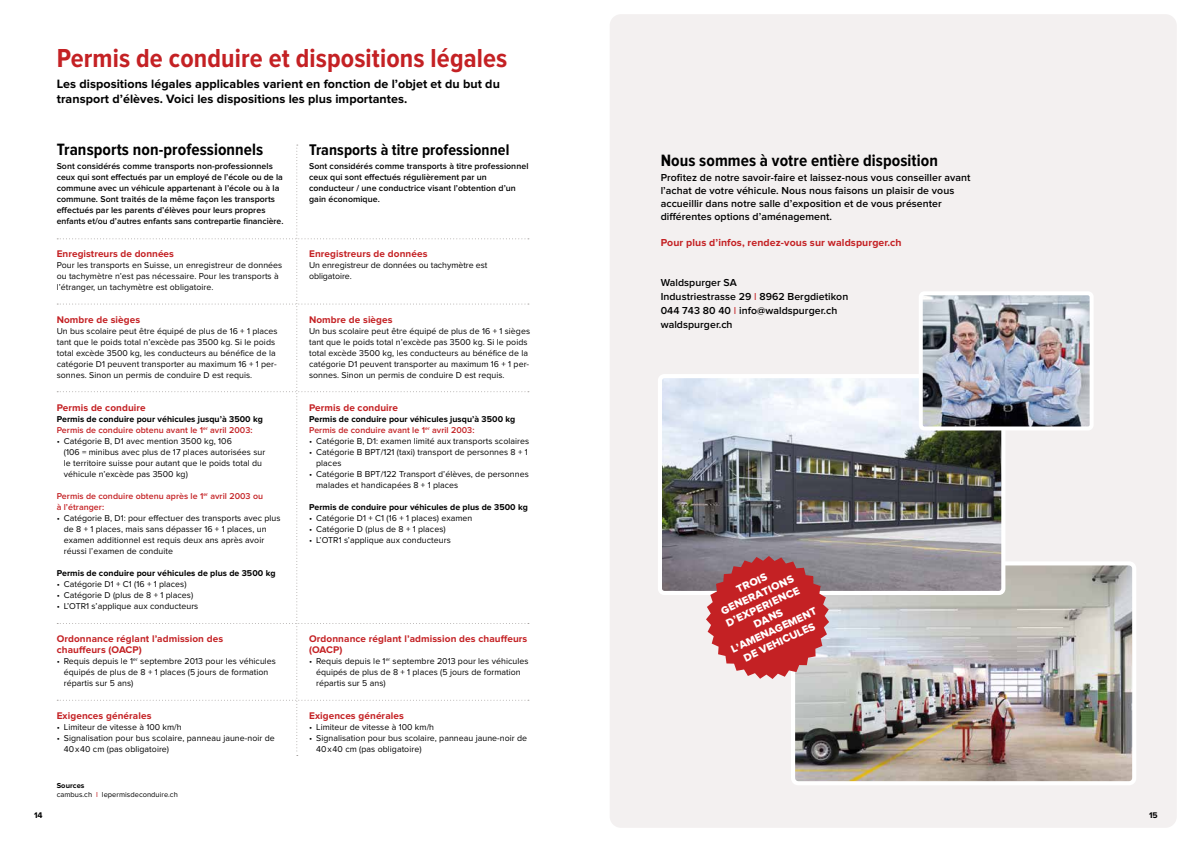
<style>
.page{position:relative;width:1191px;height:842px;background:#fff}
.page>*{position:absolute;margin:0;border:0;box-sizing:border-box;transform-origin:0 0}
.t1{font:700 27px "Proxima Nova Cond";letter-spacing:.005em;color:#c42124}
.t2{font:700 17px "Proxima Nova Cond";letter-spacing:.005em;color:#000}
.t3{font:700 16px "Proxima Nova Cond";letter-spacing:.005em;color:#000}
.t4{font:700 12.5px/15.5px "Proxima Nova";letter-spacing:.005em;color:#000}
.t5{font:11px/13px "Proxima Nova Extrabld";color:#fff;text-align:center}
.t6{font:600 10.5px/13px "Proxima Nova";letter-spacing:.005em;color:#000}
.t7{font:700 10.5px "Proxima Nova";letter-spacing:.01em;color:#c42124}
.t8{font:700 10px/11px "Proxima Nova";letter-spacing:.01em;color:#c42124}
.t9{font:8.8px/11px "Proxima Nova";letter-spacing:.005em;color:#000}
.t10{font:600 8.8px/11px "Proxima Nova";letter-spacing:.005em;color:#000}
.t11{font:700 8.8px/11px "Proxima Nova";letter-spacing:.005em;color:#000}
.t12{font:600 8.8px/11px "Proxima Nova";letter-spacing:.005em;color:#c42124}
.t13{font:700 8.5px "Proxima Nova";color:#000}
.t14{font:7.5px/9px "Proxima Nova";letter-spacing:.005em;color:#000}
.s1{font-weight:600;color:#c42124}
.s2{font-weight:700}
.s3{color:#c42124}
.s4{font-weight:400;color:#c42124}
</style>
<div class="page">
<div style="left:609px;top:14px;width:567px;height:814px;background:#f3f0f0;border-radius:11px"></div>
<img style="left:796px;top:566px;width:335px;height:214px">
<div style="left:791px;top:561px;width:345px;height:224px;border:4px solid #fff;border-radius:5px"></div>
<img style="left:663px;top:379px;width:337px;height:211px">
<div style="left:658px;top:374px;width:347px;height:221px;border:4px solid #fff;border-radius:4px"></div>
<img style="left:923px;top:296px;width:165px;height:129px">
<div style="left:918px;top:291px;width:175px;height:139px;border:4px solid #fff;border-radius:4px"></div>
<svg style="left:57px;top:145px;width:472px;height:611px"></svg>
<svg style="left:706px;top:556px;width:123px;height:123px;background:#c14a4d"></svg>
<h1 class="t1" style="left:57px;top:43px;width:452px">Permis de conduire et dispositions légales</h1>
<h3 class="t4" style="left:57px;top:76px;width:445px">Les dispositions légales applicables varient en fonction de l’objet et du but du transport d’élèves. Voici les dispositions les plus importantes.</h3>
<h2 class="t2" style="left:57px;top:140px;width:208px">Transports non-professionnels</h2>
<p class="t10" style="left:57px;top:161px;width:228px">Sont considérés comme transports non-professionnels ceux qui sont effectués par un employé de l’école ou de la commune avec un véhicule appartenant à l’école ou à la commune. Sont traités de la même façon les transports effectués par les parents d’élèves pour leurs propres enfants et/ou d’autres enfants sans contrepartie financière.</p>
<p class="t8" style="left:57px;top:248px;width:119px">Enregistreurs de données</p>
<p class="t9" style="left:57px;top:260px;width:227px">Pour les transports en Suisse, un enregistreur de données ou tachymètre n’est pas nécessaire. Pour les transports à l’étranger, un tachymètre est obligatoire.</p>
<p class="t8" style="left:57px;top:314px;width:85px">Nombre de sièges</p>
<p class="t9" style="left:57px;top:326px;width:222px">Un bus scolaire peut être équipé de plus de 16 + 1 places tant que le poids total n’excède pas 3500 kg. Si le poids total excède 3500 kg, les conducteurs au bénéfice de la catégorie D1 peuvent transporter au maximum 16 + 1 per&shy;sonnes. Sinon un permis de conduire D est requis.</p>
<p class="t8" style="left:57px;top:402px;width:91px">Permis de conduire</p>
<p class="t11" style="left:57px;top:414px;width:208px">Permis de conduire pour véhicules jusqu’à 3500 kg<br><span class="s1">Permis de conduire obtenu avant le 1</span><sup>er</sup> <span class="s1">avril 2003:</span></p>
<p class="t9" style="left:64px;top:436px;width:203px;text-indent:-7px">• Catégorie B, D1 avec mention 3500 kg, 106<br>(106 = minibus avec plus de 17 places autorisées sur le territoire suisse pour autant que le poids total du véhicule n’excède pas 3500 kg)</p>
<p class="t12" style="left:57px;top:491px;width:208px">Permis de conduire obtenu après le 1<sup>er</sup> avril 2003 ou à l’étranger:</p>
<p class="t9" style="left:64px;top:513px;width:218px;text-indent:-7px">• Catégorie B, D1: pour effectuer des transports avec plus de 8 + 1 places, mais sans dépasser 16 + 1 places, un examen additionnel est requis deux ans après avoir réussi l’examen de conduite</p>
<p class="t11" style="left:57px;top:568px;width:220px">Permis de conduire pour véhicules de plus de 3500 kg</p>
<p class="t9" style="left:57px;top:579px;width:131px">• Catégorie D1 + C1 (16 + 1 places)</p>
<p class="t9" style="left:57px;top:590px;width:138px">• Catégorie D (plus de 8 + 1 places)</p>
<p class="t9" style="left:57px;top:601px;width:143px">• L’OTR1 s’applique aux conducteurs</p>
<p class="t8" style="left:57px;top:633px;width:168px">Ordonnance réglant l’admission des chauffeurs (OACP)</p>
<p class="t9" style="left:64px;top:656px;width:214px;text-indent:-7px">• Requis depuis le 1<sup>er</sup> septembre 2013 pour les véhicules équipés de plus de 8 + 1 places (5 jours de formation répartis sur 5 ans)</p>
<p class="t8" style="left:57px;top:710px;width:96px">Exigences générales</p>
<p class="t9" style="left:57px;top:722px;width:127px">• Limiteur de vitesse à 100 km/h</p>
<p class="t9" style="left:64px;top:733px;width:212px;text-indent:-7px">• Signalisation pour bus scolaire, panneau jaune-noir de<br>40x40 cm (pas obligatoire)</p>
<p class="t14" style="left:57px;top:781px;width:123px"><span class="s2">Sources<br></span>cambus.ch <span class="s3">I</span> lepermisdeconduire.ch</p>
<h3 class="t3" style="left:309px;top:141px;width:202px">Transports à titre professionnel</h3>
<p class="t10" style="left:309px;top:161px;width:221px">Sont considérés comme transports à titre professionnel ceux qui sont effectués régulièrement par un conducteur / une conductrice visant l’obtention d’un gain économique.</p>
<p class="t8" style="left:309px;top:248px;width:120px">Enregistreurs de données</p>
<p class="t9" style="left:309px;top:260px;width:180px">Un enregistreur de données ou tachymètre est obligatoire.</p>
<p class="t8" style="left:309px;top:314px;width:85px">Nombre de sièges</p>
<p class="t9" style="left:309px;top:326px;width:222px">Un bus scolaire peut être équipé de plus de 16 + 1 sièges tant que le poids total n’excède pas 3500 kg. Si le poids total excède 3500 kg, les conducteurs au bénéfice de la catégorie D1 peuvent transporter au maximum 16 + 1 per&shy;sonnes. Sinon un permis de conduire D est requis.</p>
<p class="t8" style="left:309px;top:402px;width:91px">Permis de conduire</p>
<p class="t11" style="left:309px;top:414px;width:208px">Permis de conduire pour véhicules jusqu’à 3500 kg<br><span class="s1">Permis de conduire avant le 1</span><sup>er</sup> <span class="s1">avril 2003:</span></p>
<p class="t9" style="left:309px;top:436px;width:222px">• Catégorie B, D1: examen limité aux transports scolaires</p>
<p class="t9" style="left:316px;top:447px;width:213px;text-indent:-7px">• Catégorie B BPT/121 (taxi) transport de personnes 8 + 1 places</p>
<p class="t9" style="left:316px;top:469px;width:214px;text-indent:-7px">• Catégorie B BPT/122 Transport d’élèves, de personnes malades et handicapées 8 + 1 places</p>
<p class="t11" style="left:309px;top:502px;width:220px">Permis de conduire pour véhicules de plus de 3500 kg</p>
<p class="t9" style="left:309px;top:513px;width:165px">• Catégorie D1 + C1 (16 + 1 places) examen</p>
<p class="t9" style="left:309px;top:524px;width:138px">• Catégorie D (plus de 8 + 1 places)</p>
<p class="t9" style="left:309px;top:535px;width:143px">• L’OTR1 s’applique aux conducteurs</p>
<p class="t8" style="left:309px;top:633px;width:220px">Ordonnance réglant l’admission des chauffeurs (OACP)</p>
<p class="t9" style="left:316px;top:656px;width:214px;text-indent:-7px">• Requis depuis le 1<sup>er</sup> septembre 2013 pour les véhicules équipés de plus de 8 + 1 places (5 jours de formation répartis sur 5 ans)</p>
<p class="t8" style="left:309px;top:710px;width:96px">Exigences générales</p>
<p class="t9" style="left:309px;top:722px;width:127px">• Limiteur de vitesse à 100 km/h</p>
<p class="t9" style="left:316px;top:733px;width:212px;text-indent:-7px">• Signalisation pour bus scolaire, panneau jaune-noir de<br>40x40 cm (pas obligatoire)</p>
<h2 class="t2" style="left:660px;top:150px;width:279px">Nous sommes à votre entière disposition</h2>
<p class="t6" style="left:660px;top:172px;width:311px">Profitez de notre savoir-faire et laissez-nous vous conseiller avant l’achat de votre véhicule. Nous nous faisons un plaisir de vous accueillir dans notre salle d’exposition et de vous présenter différentes options d’aménagement.</p>
<p class="t7" style="left:660px;top:236px;width:242px">Pour plus d’infos, rendez-vous sur waldspurger.ch</p>
<p class="t6" style="left:660px;top:276px;width:189px;line-height:14px">Waldspurger SA<br>Industriestrasse 29 <span class="s4">I</span> 8962 Bergdietikon<br>044 743 80 40 <span class="s4">I</span> info@waldspurger.ch waldspurger.ch</p>
<p class="t5" style="left:707px;top:597px;width:95px;rotate:-25deg">TROIS<br>GENERATIONS<br>D’EXPERIENCE<br>DANS<br>L’AMENAGEMENT<br>DE VEHICULES</p>
<p class="t13" style="left:34px;top:810px;width:10px">14</p>
<p class="t13" style="left:1151px;top:810px;width:10px">15</p>
<p class="t13" style="left:1149px;top:810px;width:10px">15</p>
</div>
